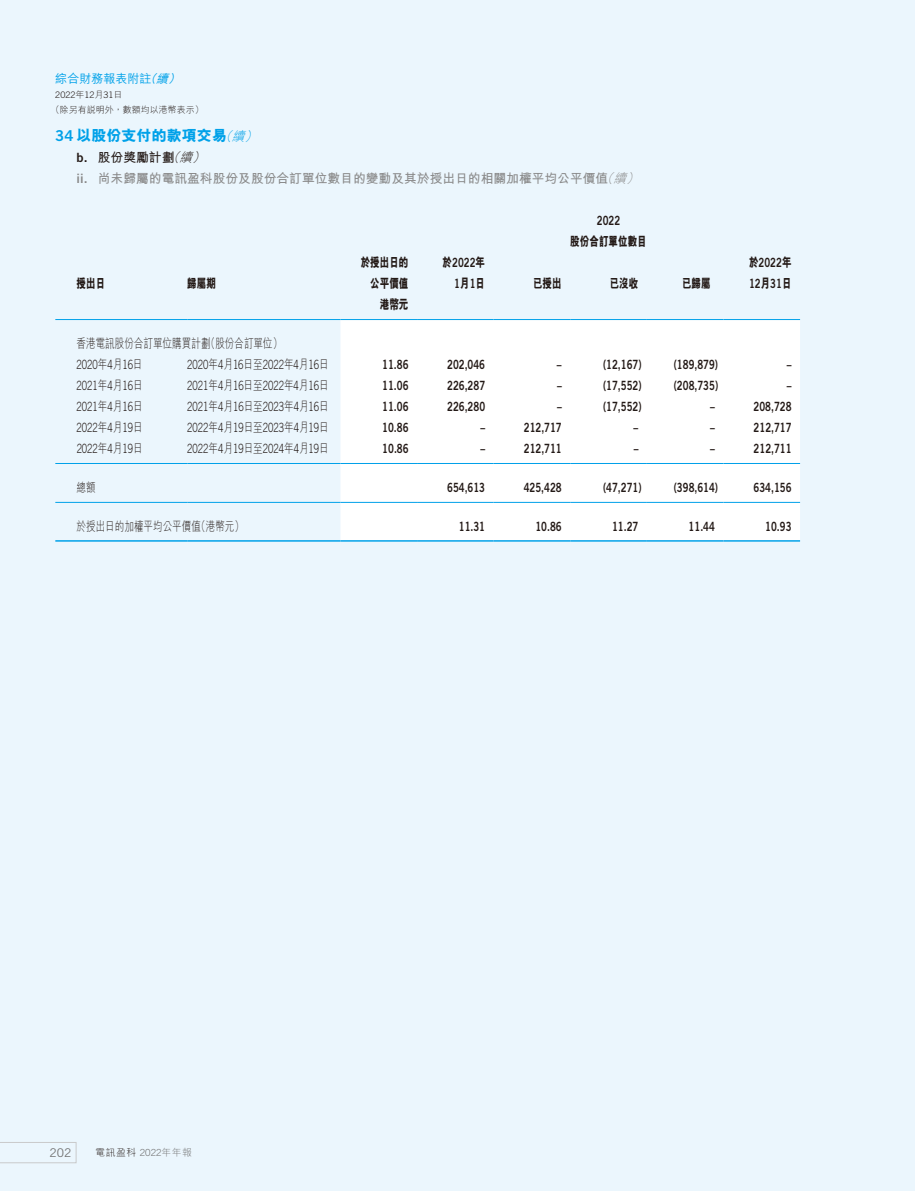
<style>
.page{position:relative;width:915px;height:1191px;background:#fff}
.page>*{position:absolute;margin:0;border:0;box-sizing:border-box;transform-origin:0 0}
.t1{font:800 15px "M Hei HK";color:#00a1e9}
.t2{font:12.75px/21px "Trade Gothic LT Std Bd 2";color:#231916;text-align:right;scale:.75 1}
.t3{font:300 12.75px "Trade Gothic LT Std";color:#231916;scale:.75 1}
.t4{font:700 12.75px/21px "M Hei HK";color:#898989}
.t5{font:300 12.75px "M Hei HK";color:#231916;scale:.75 1}
.t6{font:800 12.75px/21px "M Hei HK";color:#231916;text-align:right;scale:.75 1}
.t7{font:500 12px "M Hei HK";color:#00a1e9}
.t8{font:12px "Trade Gothic LT Std";color:#727272}
.t9{font:300 9.75px "M Hei HK";letter-spacing:.05em;color:#231916}
.t10{font:300 9px "M Hei HK";color:#231916}
.t11{font:300 9px "Trade Gothic LT Std";color:#231916}
.s1{font-style:italic}
.s2{font-family:"M Hei HK"}
.s3{font-family:"Trade Gothic LT Std Bd 2";font-weight:400}
.s4{font-weight:300;font-style:italic;font-size:12.75px}
.s5{font-family:"Trade Gothic LT Std Bd 2";font-weight:400;color:#231916}
.s6{color:#231916}
.s7{font-weight:300;font-style:italic;color:#231916}
.s8{font-weight:300;font-style:italic}
.s9{font-family:"M Hei HKS"}
.s10{font-family:"M Hei HK";font-weight:800}
.s11{font-family:"Noto Sans CJ Ksc";font-weight:900}
.s12{font-family:"Trade Gothic LT Std";color:#727272}
.s13{color:#727272}
</style>
<div class="page">
<div style="left:0;top:0;width:914px;height:1191px;background:#ebf6fd"></div>
<svg style="left:0;top:1142px;width:76px;height:21px"></svg>
<div style="left:340px;top:321px;width:459px;height:219px;background:#fff"></div>
<hr style="left:55px;top:319px;width:132px;height:1px;background:#00a1e9">
<hr style="left:187px;top:319px;width:153px;height:1px;background:#00a1e9">
<hr style="left:340px;top:319px;width:77px;height:1px;background:#00a1e9">
<hr style="left:417px;top:319px;width:76px;height:1px;background:#00a1e9">
<hr style="left:493px;top:319px;width:77px;height:1px;background:#00a1e9">
<hr style="left:570px;top:319px;width:76px;height:1px;background:#00a1e9">
<hr style="left:646px;top:319px;width:77px;height:1px;background:#00a1e9">
<hr style="left:723px;top:319px;width:76px;height:1px;background:#00a1e9">
<hr style="left:55px;top:463px;width:132px;height:1px;background:#00a1e9">
<hr style="left:187px;top:463px;width:153px;height:1px;background:#00a1e9">
<hr style="left:340px;top:463px;width:77px;height:1px;background:#00a1e9">
<hr style="left:417px;top:463px;width:76px;height:1px;background:#00a1e9">
<hr style="left:493px;top:463px;width:77px;height:1px;background:#00a1e9">
<hr style="left:570px;top:463px;width:76px;height:1px;background:#00a1e9">
<hr style="left:646px;top:463px;width:77px;height:1px;background:#00a1e9">
<hr style="left:723px;top:463px;width:76px;height:1px;background:#00a1e9">
<hr style="left:55px;top:502px;width:132px;height:1px;background:#00a1e9">
<hr style="left:187px;top:502px;width:153px;height:1px;background:#00a1e9">
<hr style="left:340px;top:502px;width:77px;height:1px;background:#00a1e9">
<hr style="left:417px;top:502px;width:76px;height:1px;background:#00a1e9">
<hr style="left:493px;top:502px;width:77px;height:1px;background:#00a1e9">
<hr style="left:570px;top:502px;width:76px;height:1px;background:#00a1e9">
<hr style="left:646px;top:502px;width:77px;height:1px;background:#00a1e9">
<hr style="left:723px;top:502px;width:76px;height:1px;background:#00a1e9">
<hr style="left:55px;top:540px;width:132px;height:1px;background:#00a1e9">
<hr style="left:187px;top:540px;width:153px;height:1px;background:#00a1e9">
<hr style="left:340px;top:540px;width:77px;height:1px;background:#00a1e9">
<hr style="left:417px;top:540px;width:76px;height:1px;background:#00a1e9">
<hr style="left:493px;top:540px;width:77px;height:1px;background:#00a1e9">
<hr style="left:570px;top:540px;width:76px;height:1px;background:#00a1e9">
<hr style="left:646px;top:540px;width:77px;height:1px;background:#00a1e9">
<hr style="left:723px;top:540px;width:76px;height:1px;background:#00a1e9">
<p class="t7" style="left:55px;top:70px;width:130px">綜合財務報表附註<span class="s1">（續）</span></p>
<p class="t11" style="left:55px;top:89px;width:69px">2022<span class="s2">年</span>12<span class="s2">月</span>31<span class="s2">日</span></p>
<p class="t10" style="left:51px;top:103px;width:155px">（除另有說明外，數額均以港幣表示）</p>
<p class="t1" style="left:55px;top:125px;width:208px"><span class="s3">34</span> 以股份支付的款項交易<span class="s4">（續）</span></p>
<p class="t4" style="left:77px;top:146px;width:568px"><span class="s5">b.</span> <span class="s6">股份獎勵計劃</span><span class="s7">（續）<br></span><span class="s3">ii.</span> 尚未歸屬的電訊盈科股份及股份合訂單位數目的變動及其於授出日的相關加權平均公平價值<span class="s8">（續）</span></p>
<p class="t2" style="left:596px;top:210px;width:33px">2022</p>
<p class="t6" style="left:570px;top:231px;width:103px">股份合訂單位數目</p>
<p class="t6" style="left:77px;top:273px;width:40px">授出日</p>
<p class="t6" style="left:187px;top:273px;width:40px">歸屬期</p>
<p class="t6" style="left:360px;top:252px;width:65px">於授出日的公<span class="s9">平</span>價值</p>
<p class="t2" style="left:442px;top:252px;width:58px"><span class="s10">於</span>2022<span class="s10">年<br></span>1<span class="s10">月</span>1<span class="s10">日</span></p>
<p class="t6" style="left:533px;top:273px;width:40px">已授出</p>
<p class="t6" style="left:609px;top:273px;width:40px">已沒收</p>
<p class="t6" style="left:681px;top:273px;width:40px">已歸屬</p>
<p class="t6" style="left:380px;top:294px;width:40px">港<span class="s11">幣</span>元</p>
<p class="t2" style="left:748px;top:252px;width:58px;text-align:left"><span class="s10">於</span>2022<span class="s10">年<br></span>12<span class="s10">月</span>31<span class="s10">日</span></p>
<p class="t5" style="left:77px;top:335px;width:276px">香港電訊股份合訂單位購買計劃（股份合訂單位）</p>
<p class="t3" style="left:77px;top:357px;width:89px">2020<span class="s2">年</span>4<span class="s2">月</span>16<span class="s2">日</span></p>
<p class="t3" style="left:187px;top:357px;width:190px">2020<span class="s2">年</span>4<span class="s2">月</span>16<span class="s2">日至</span>2022<span class="s2">年</span>4<span class="s2">月</span>16<span class="s2">日</span></p>
<p class="t2" style="left:382px;top:354px;width:37px">11.86</p>
<p class="t2" style="left:447px;top:354px;width:52px">202,046</p>
<p class="t2" style="left:556px;top:354px;width:8px">–</p>
<p class="t2" style="left:602px;top:354px;width:53px">(12,167)</p>
<p class="t2" style="left:673px;top:354px;width:61px">(189,879)</p>
<p class="t2" style="left:786px;top:354px;width:8px">–</p>
<p class="t3" style="left:77px;top:378px;width:89px">2021<span class="s2">年</span>4<span class="s2">月</span>16<span class="s2">日</span></p>
<p class="t3" style="left:187px;top:378px;width:190px">2021<span class="s2">年</span>4<span class="s2">月</span>16<span class="s2">日至</span>2022<span class="s2">年</span>4<span class="s2">月</span>16<span class="s2">日</span></p>
<p class="t2" style="left:382px;top:375px;width:37px">11.06</p>
<p class="t2" style="left:447px;top:375px;width:52px">226,287</p>
<p class="t2" style="left:557px;top:375px;width:8px">–</p>
<p class="t2" style="left:603px;top:375px;width:53px">(17,552)</p>
<p class="t2" style="left:673px;top:375px;width:61px">(208,735)</p>
<p class="t2" style="left:786px;top:375px;width:8px">–</p>
<p class="t3" style="left:77px;top:399px;width:89px">2021<span class="s2">年</span>4<span class="s2">月</span>16<span class="s2">日</span></p>
<p class="t3" style="left:187px;top:399px;width:190px">2021<span class="s2">年</span>4<span class="s2">月</span>16<span class="s2">日至</span>2023<span class="s2">年</span>4<span class="s2">月</span>16<span class="s2">日</span></p>
<p class="t2" style="left:382px;top:396px;width:37px">11.06</p>
<p class="t2" style="left:447px;top:396px;width:52px">226,280</p>
<p class="t2" style="left:557px;top:396px;width:8px">–</p>
<p class="t2" style="left:603px;top:396px;width:53px">(17,552)</p>
<p class="t2" style="left:710px;top:396px;width:8px">–</p>
<p class="t2" style="left:753px;top:396px;width:52px">208,728</p>
<p class="t3" style="left:77px;top:420px;width:89px">2022<span class="s2">年</span>4<span class="s2">月</span>19<span class="s2">日</span></p>
<p class="t3" style="left:187px;top:420px;width:190px">2022<span class="s2">年</span>4<span class="s2">月</span>19<span class="s2">日至</span>2023<span class="s2">年</span>4<span class="s2">月</span>19<span class="s2">日</span></p>
<p class="t2" style="left:382px;top:417px;width:37px">10.86</p>
<p class="t2" style="left:480px;top:417px;width:8px">–</p>
<p class="t2" style="left:523px;top:417px;width:52px">212,717</p>
<p class="t2" style="left:633px;top:417px;width:8px">–</p>
<p class="t2" style="left:710px;top:417px;width:8px">–</p>
<p class="t2" style="left:753px;top:417px;width:52px">212,717</p>
<p class="t3" style="left:77px;top:441px;width:89px">2022<span class="s2">年</span>4<span class="s2">月</span>19<span class="s2">日</span></p>
<p class="t3" style="left:187px;top:441px;width:190px">2022<span class="s2">年</span>4<span class="s2">月</span>19<span class="s2">日至</span>2024<span class="s2">年</span>4<span class="s2">月</span>19<span class="s2">日</span></p>
<p class="t2" style="left:382px;top:438px;width:37px">10.86</p>
<p class="t2" style="left:480px;top:438px;width:8px">–</p>
<p class="t2" style="left:523px;top:438px;width:52px">212,711</p>
<p class="t2" style="left:633px;top:438px;width:8px">–</p>
<p class="t2" style="left:710px;top:438px;width:8px">–</p>
<p class="t2" style="left:753px;top:438px;width:52px">212,711</p>
<p class="t5" style="left:77px;top:478px;width:27px">總額</p>
<p class="t2" style="left:447px;top:477px;width:52px">654,613</p>
<p class="t2" style="left:523px;top:477px;width:52px">425,428</p>
<p class="t2" style="left:602px;top:477px;width:53px">(47,271)</p>
<p class="t2" style="left:673px;top:477px;width:61px">(398,614)</p>
<p class="t2" style="left:753px;top:477px;width:52px">634,156</p>
<p class="t5" style="left:77px;top:517px;width:225px">於授出日的加權平均公平價值（港幣元）</p>
<p class="t2" style="left:458px;top:516px;width:37px">11.31</p>
<p class="t2" style="left:535px;top:516px;width:37px">10.86</p>
<p class="t2" style="left:612px;top:516px;width:37px">11.27</p>
<p class="t2" style="left:688px;top:516px;width:37px">11.44</p>
<p class="t2" style="left:765px;top:516px;width:37px">10.93</p>
<p class="t8" style="left:49px;top:1145px;width:23px">202</p>
<p class="t9" style="left:96px;top:1145px;width:98px">電訊盈科 <span class="s12">2022</span><span class="s13">年年報</span></p>
</div>
